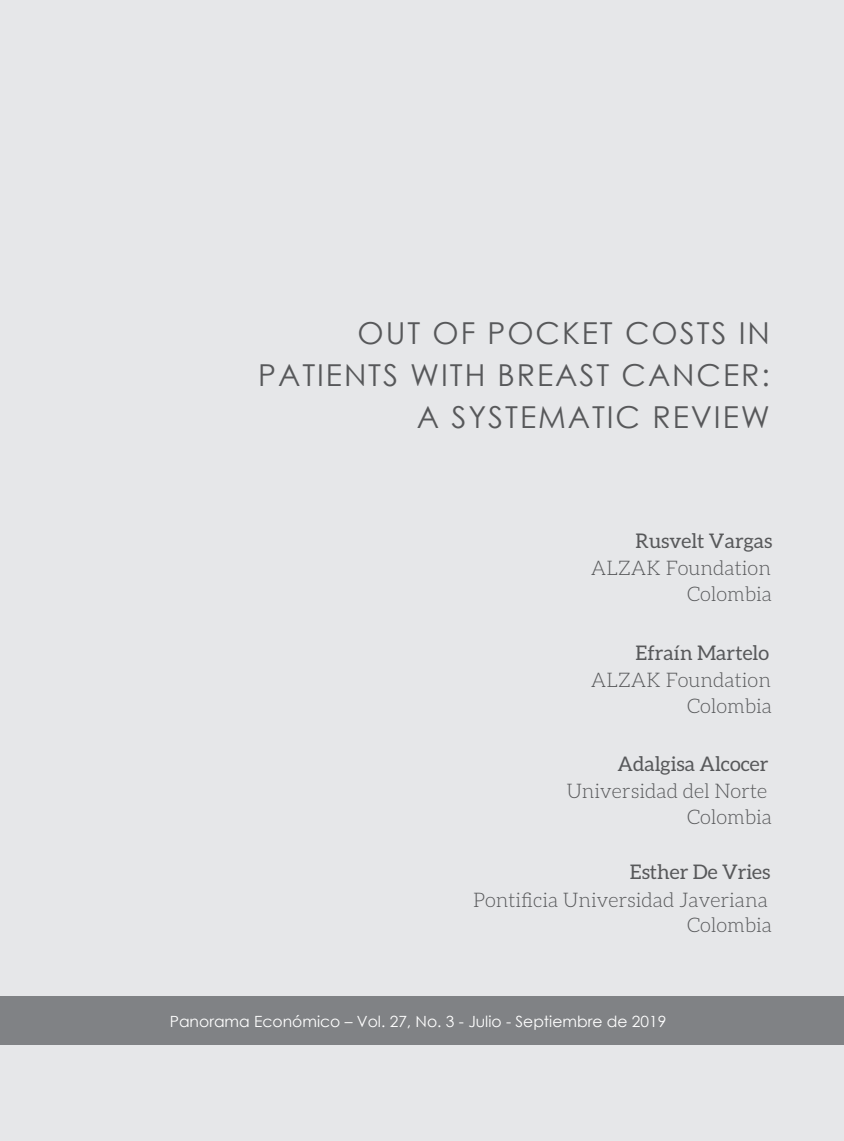
<style>
.page{position:relative;width:844px;height:1141px;background:#fff}
.page>*{position:absolute;margin:0;border:0;box-sizing:border-box;transform-origin:0 0}
.t1{font:30.28px/42px "Century Gothic";letter-spacing:.065em;color:#57585a;text-align:right}
.t2{font:300 20.12px/25.6px "Aleo";color:#57585a;text-align:right}
.t3{font:20.12px "Aleo";color:#57585a}
.t4{font:15.4px "Century Gothic";color:#fff}
</style>
<div class="page">
<div style="left:0;top:0;width:843px;height:1141px;background:#e6e7e9"></div>
<div style="left:0;top:996px;width:843px;height:49px;background:#808285"></div>
<h1 class="t1" style="left:258px;top:312px;width:513px">OUT OF POCKET COSTS IN<br>PATIENTS WITH BREAST CANCER:<br>A SYSTEMATIC REVIEW</h1>
<p class="t3" style="left:635px;top:530px;width:138px">Rusvelt Vargas</p>
<p class="t2" style="left:590px;top:555px;width:182px">ALZAK Foundation</p>
<p class="t2" style="left:687px;top:582px;width:86px">Colombia</p>
<p class="t3" style="left:635px;top:641px;width:135px">Efraín Martelo</p>
<p class="t2" style="left:687px;top:693px;width:86px">Colombia</p>
<p class="t2" style="left:590px;top:667px;width:182px">ALZAK Foundation</p>
<p class="t3" style="left:617px;top:752px;width:152px">Adalgisa Alcocer</p>
<p class="t2" style="left:566px;top:778px;width:207px">Universidad del Norte<br>Colombia</p>
<p class="t3" style="left:629px;top:861px;width:142px">Esther De Vries</p>
<p class="t2" style="left:473px;top:887px;width:300px">Pontificia Universidad Javeriana<br>Colombia</p>
<p class="t4" style="left:170px;top:1012px;width:498px">Panorama Económico – Vol. 27, No. 3 - Julio - Septiembre de 2019</p>
</div>
